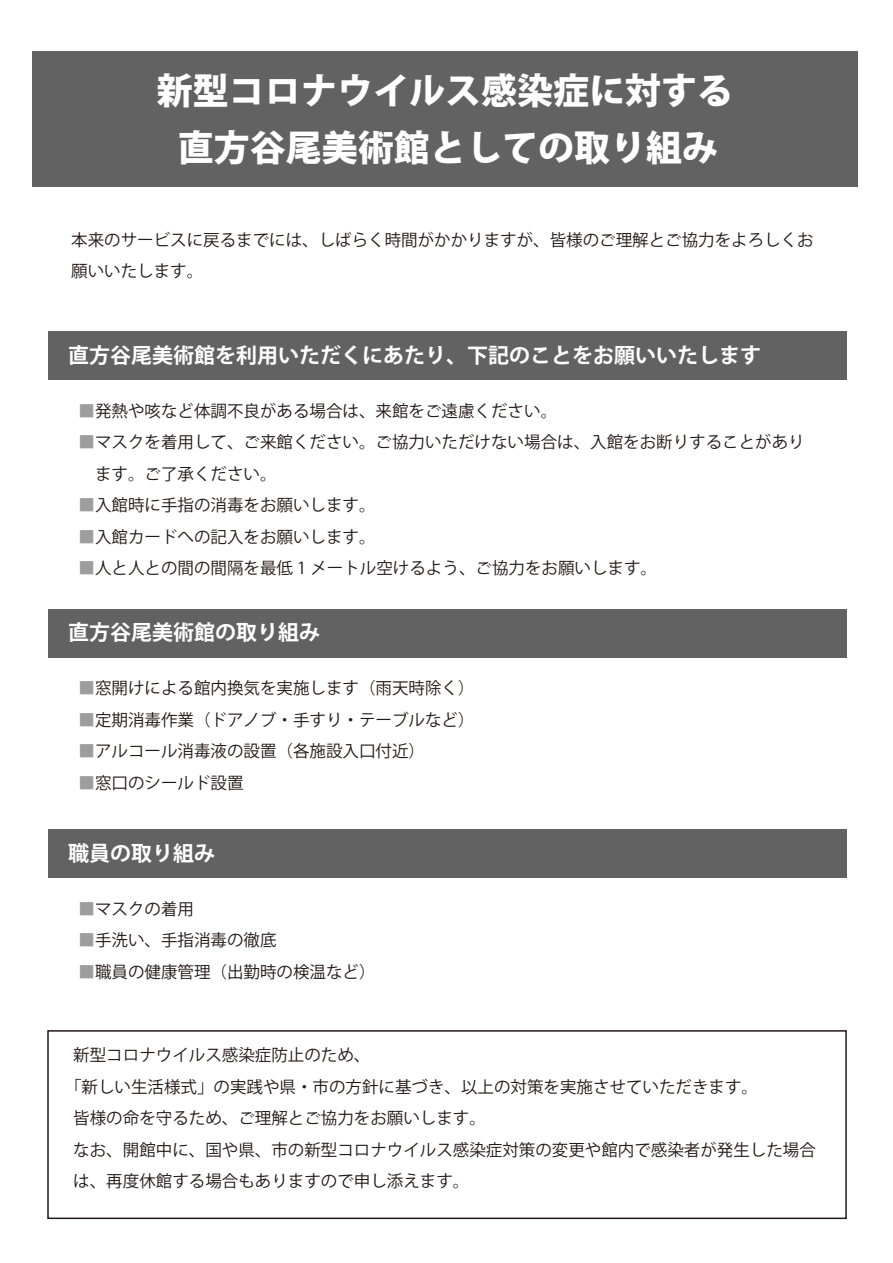
<style>
.page{position:relative;width:893px;height:1263px;background:#fff}
.page>*{position:absolute;margin:0;border:0;box-sizing:border-box;transform-origin:0 0}
.t1{font:800 36px/57px "Koz Go Pr 6 N";color:#fff;text-align:center}
.t2{font:700 21px "Koz Go Pr 6 N";color:#fff}
.t3{font:16.5px/31.5px "Koz Go Pr 6 N";color:#221815}
.s1{color:#9d9d9e}
</style>
<div class="page">
<div style="left:32px;top:51px;width:826px;height:135px;background:#636262"></div>
<div style="left:48px;top:331px;width:798px;height:49px;background:#636262"></div>
<div style="left:48px;top:609px;width:798px;height:48px;background:#636262"></div>
<div style="left:48px;top:829px;width:798px;height:49px;background:#636262"></div>
<div style="left:47px;top:1030px;width:800px;height:189px;border:2px solid #221815"></div>
<h1 class="t1" style="left:157px;top:63px;width:577px">新型コロナウイルス感染症に対する直方谷尾美術館としての取り組み</h1>
<p class="t3" style="left:71px;top:224px;width:744px">本来のサービスに戻るまでには、しばらく時間がかかりますが、皆様のご理解とご協力をよろしくお願いいたします。</p>
<p class="t2" style="left:68px;top:343px;width:695px">直方谷尾美術館を利用いただくにあたり、下記のことをお願いいたします</p>
<p class="t3" style="left:79px;top:395px;width:480px"><span class="s1">■</span>発熱や咳など体調不良がある場合は、来館をご遠慮ください。</p>
<p class="t3" style="left:95px;top:427px;width:711px;text-indent:-16px"><span class="s1">■</span>マスクを着用して、ご来館ください。ご協力いただけない場合は、入館をお断りすることがあります。ご了承ください。</p>
<p class="t3" style="left:79px;top:490px;width:298px"><span class="s1">■</span>入館時に手指の消毒をお願いします。</p>
<p class="t3" style="left:79px;top:521px;width:298px"><span class="s1">■</span>入館カードへの記入をお願いします。</p>
<p class="t3" style="left:79px;top:553px;width:580px"><span class="s1">■</span>人と人との間の間隔を最低 1 メートル空けるよう、ご協力をお願いします。</p>
<p class="t2" style="left:68px;top:620px;width:254px">直方谷尾美術館の取り組み</p>
<p class="t3" style="left:79px;top:673px;width:397px"><span class="s1">■</span>窓開けによる館内換気を実施します（雨天時除く）</p>
<p class="t3" style="left:79px;top:704px;width:397px"><span class="s1">■</span>定期消毒作業（ドアノブ・手すり・テーブルなど）</p>
<p class="t3" style="left:79px;top:736px;width:348px"><span class="s1">■</span>アルコール消毒液の設置（各施設入口付近）</p>
<p class="t3" style="left:79px;top:767px;width:166px"><span class="s1">■</span>窓口のシールド設置</p>
<p class="t2" style="left:68px;top:841px;width:149px">職員の取り組み</p>
<p class="t3" style="left:79px;top:893px;width:117px"><span class="s1">■</span>マスクの着用</p>
<p class="t3" style="left:79px;top:925px;width:199px"><span class="s1">■</span>手洗い、手指消毒の徹底</p>
<p class="t3" style="left:79px;top:956px;width:298px"><span class="s1">■</span>職員の健康管理（出勤時の検温など）</p>
<p class="t3" style="left:73px;top:1040px;width:298px">新型コロナウイルス感染症防止のため、</p>
<p class="t3" style="left:65px;top:1071px;width:695px">「新しい生活様式」の実践や県・市の方針に基づき、以上の対策を実施させていただきます。</p>
<p class="t3" style="left:73px;top:1103px;width:414px">皆様の命を守るため、ご理解とご協力をお願いします。</p>
<p class="t3" style="left:73px;top:1134px;width:744px">なお、開館中に、国や県、市の新型コロナウイルス感染症対策の変更や館内で感染者が発生した場合</p>
<p class="t3" style="left:73px;top:1166px;width:398px">は、再度休館する場合もありますので申し添えます。</p>
</div>
